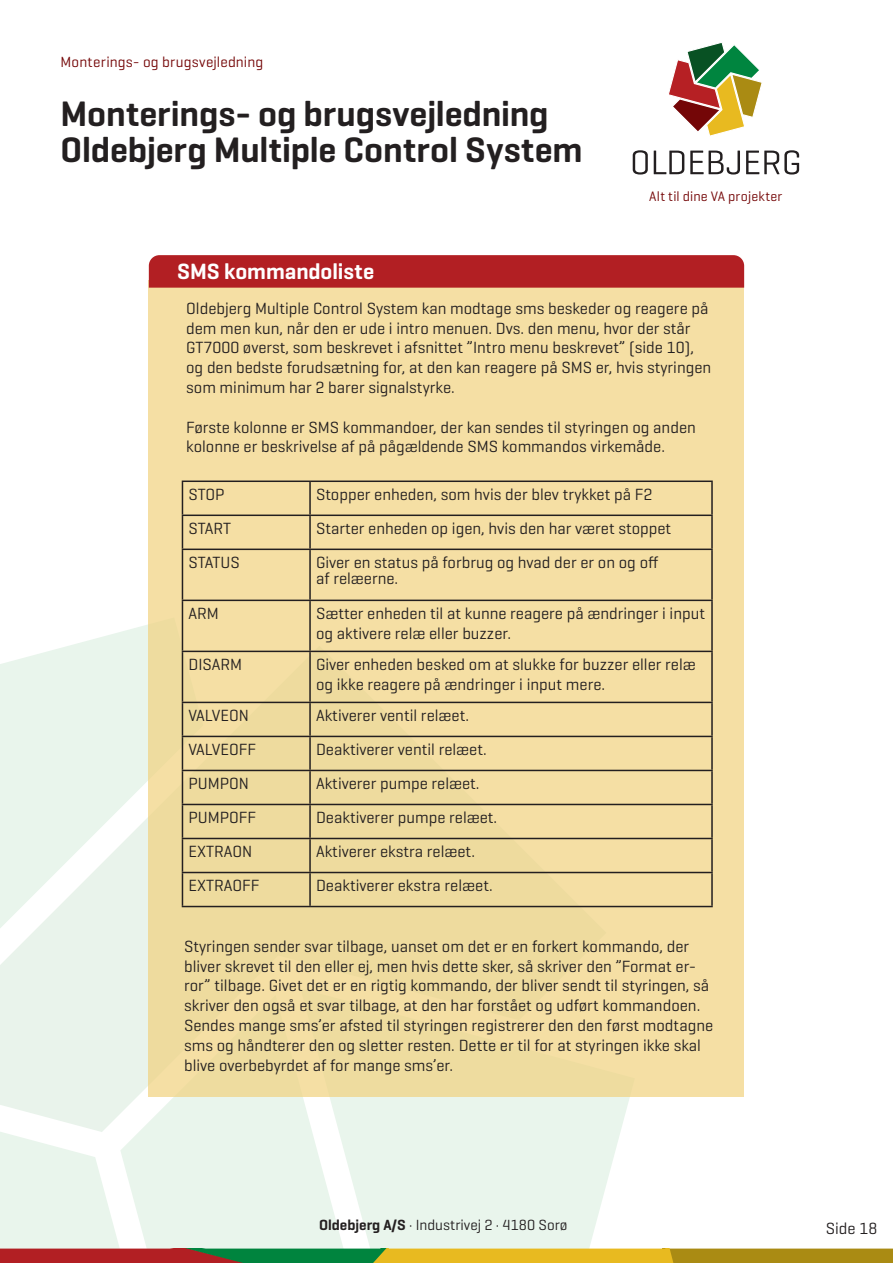
<style>
.page{position:relative;width:893px;height:1263px;background:#fff}
.page>*{position:absolute;margin:0;border:0;box-sizing:border-box;transform-origin:0 0}
.t1{font:600 36px/36px "Geogrotesque";letter-spacing:-.005em;color:#231f20}
.t2{font:600 22.5px "Geogrotesque";color:#fff}
.Brød_9pkt_på_10_8{font:16.5px/19.8px "Geogrotesque";color:#231f20}
.t3{font:15px "Geogrotesque";color:#231f20}
.t4{font:15px "Geogrotesque";letter-spacing:.01em;color:#740607}
.t5{font:13.95px "Geogrotesque";letter-spacing:.01em;color:#740607}
.s1{font-weight:600}
</style>
<div class="page">
<div style="left:0;top:947px;width:149px;height:171px;background:#e9f3eb"></div>
<svg style="left:106px;top:970px;width:176px;height:148px;background:#ebf4ec"></svg>
<svg style="left:0;top:602px;width:149px;height:345px;fill:#e9f5ec"></svg>
<svg style="left:282px;top:1097px;width:348px;height:21px;background:#eaf5ed"></svg>
<svg style="left:669px;top:43px;width:93px;height:93px"></svg>
<svg style="left:633px;top:150px;width:15px;height:25px"></svg>
<svg style="left:654px;top:151px;width:30px;height:23px"></svg>
<svg style="left:690px;top:151px;width:50px;height:24px"></svg>
<svg style="left:746px;top:150px;width:53px;height:25px"></svg>
<svg style="left:0;top:1118px;width:893px;height:145px"></svg>
<div style="left:149px;top:280px;width:595px;height:817px;background:#f5dfa4"></div>
<div style="left:149px;top:255px;width:595px;height:33px;background:#b21f23"></div>
<hr style="left:182px;top:480px;width:128px;height:2px;background:#231f20">
<hr style="left:182px;top:482px;width:1px;height:32px;background:#231f20">
<hr style="left:310px;top:480px;width:403px;height:2px;background:#231f20">
<hr style="left:309px;top:482px;width:2px;height:32px;background:#231f20">
<hr style="left:711px;top:482px;width:2px;height:32px;background:#231f20">
<hr style="left:182px;top:514px;width:128px;height:2px;background:#231f20">
<hr style="left:182px;top:516px;width:1px;height:33px;background:#231f20">
<hr style="left:310px;top:514px;width:403px;height:2px;background:#231f20">
<hr style="left:309px;top:516px;width:2px;height:33px;background:#231f20">
<hr style="left:711px;top:516px;width:2px;height:33px;background:#231f20">
<hr style="left:182px;top:549px;width:128px;height:1px;background:#231f20">
<hr style="left:182px;top:550px;width:1px;height:50px;background:#231f20">
<hr style="left:310px;top:549px;width:403px;height:1px;background:#231f20">
<hr style="left:309px;top:550px;width:2px;height:50px;background:#231f20">
<hr style="left:711px;top:550px;width:2px;height:50px;background:#231f20">
<hr style="left:182px;top:600px;width:128px;height:1px;background:#231f20">
<hr style="left:182px;top:601px;width:1px;height:50px;background:#231f20">
<hr style="left:310px;top:600px;width:403px;height:1px;background:#231f20">
<hr style="left:309px;top:601px;width:2px;height:50px;background:#231f20">
<hr style="left:711px;top:601px;width:2px;height:50px;background:#231f20">
<hr style="left:182px;top:651px;width:128px;height:1px;background:#231f20">
<hr style="left:182px;top:652px;width:1px;height:50px;background:#231f20">
<hr style="left:310px;top:651px;width:403px;height:1px;background:#231f20">
<hr style="left:309px;top:652px;width:2px;height:50px;background:#231f20">
<hr style="left:711px;top:652px;width:2px;height:50px;background:#231f20">
<hr style="left:182px;top:702px;width:128px;height:1px;background:#231f20">
<hr style="left:182px;top:703px;width:1px;height:33px;background:#231f20">
<hr style="left:310px;top:702px;width:403px;height:1px;background:#231f20">
<hr style="left:309px;top:703px;width:2px;height:33px;background:#231f20">
<hr style="left:711px;top:703px;width:2px;height:33px;background:#231f20">
<hr style="left:182px;top:736px;width:128px;height:1px;background:#231f20">
<hr style="left:182px;top:737px;width:1px;height:33px;background:#231f20">
<hr style="left:310px;top:736px;width:403px;height:1px;background:#231f20">
<hr style="left:309px;top:737px;width:2px;height:33px;background:#231f20">
<hr style="left:711px;top:737px;width:2px;height:33px;background:#231f20">
<hr style="left:182px;top:770px;width:128px;height:1px;background:#231f20">
<hr style="left:182px;top:771px;width:1px;height:33px;background:#231f20">
<hr style="left:310px;top:770px;width:403px;height:1px;background:#231f20">
<hr style="left:309px;top:771px;width:2px;height:33px;background:#231f20">
<hr style="left:711px;top:771px;width:2px;height:33px;background:#231f20">
<hr style="left:182px;top:804px;width:128px;height:1px;background:#231f20">
<hr style="left:182px;top:805px;width:1px;height:33px;background:#231f20">
<hr style="left:310px;top:804px;width:403px;height:1px;background:#231f20">
<hr style="left:309px;top:805px;width:2px;height:33px;background:#231f20">
<hr style="left:711px;top:805px;width:2px;height:33px;background:#231f20">
<hr style="left:182px;top:838px;width:128px;height:1px;background:#231f20">
<hr style="left:182px;top:839px;width:1px;height:33px;background:#231f20">
<hr style="left:310px;top:838px;width:403px;height:1px;background:#231f20">
<hr style="left:309px;top:839px;width:2px;height:33px;background:#231f20">
<hr style="left:711px;top:839px;width:2px;height:33px;background:#231f20">
<hr style="left:182px;top:872px;width:128px;height:1px;background:#231f20">
<hr style="left:182px;top:873px;width:1px;height:33px;background:#231f20">
<hr style="left:310px;top:872px;width:403px;height:1px;background:#231f20">
<hr style="left:309px;top:873px;width:2px;height:33px;background:#231f20">
<hr style="left:711px;top:873px;width:2px;height:33px;background:#231f20">
<hr style="left:182px;top:906px;width:128px;height:1px;background:#231f20">
<hr style="left:310px;top:906px;width:403px;height:1px;background:#231f20">
<p class="t4" style="left:61px;top:52px;width:204px">Monterings- og brugsvejledning</p>
<p class="t1" style="left:61px;top:95px;width:523px">Monterings- og brugsvejledning<br>Oldebjerg Multiple Control System</p>
<p class="t2" style="left:177px;top:258px;width:198px">SMS kommandoliste</p>
<p class="t5" style="left:649px;top:188px;width:135px">Alt til dine VA projekter</p>
<p class="Brød_9pkt_på_10_8" style="left:186px;top:298px;width:527px">Oldebjerg Multiple Control System kan modtage sms beskeder og reagere på dem men kun, når den er ude i intro menuen. Dvs. den menu, hvor der står GT7000 øverst, som beskrevet i afsnittet ”Intro menu beskrevet” (side 10), og den bedste forudsætning for, at den kan reagere på SMS er, hvis styringen som minimum har 2 barer signalstyrke.</p>
<p class="Brød_9pkt_på_10_8" style="left:186px;top:417px;width:511px">Første kolonne er SMS kommandoer, der kan sendes til styringen og anden kolonne er beskrivelse af på pågældende SMS kommandos virkemåde.</p>
<p class="Brød_9pkt_på_10_8" style="left:188px;top:484px;width:38px">STOP</p>
<p class="Brød_9pkt_på_10_8" style="left:316px;top:484px;width:338px">Stopper enheden, som hvis der blev trykket på F2</p>
<p class="Brød_9pkt_på_10_8" style="left:188px;top:518px;width:44px">START</p>
<p class="Brød_9pkt_på_10_8" style="left:316px;top:518px;width:357px">Starter enheden op igen, hvis den har været stoppet</p>
<p class="Brød_9pkt_på_10_8" style="left:188px;top:552px;width:53px">STATUS</p>
<p class="Brød_9pkt_på_10_8" style="left:316px;top:552px;width:344px">Giver en status på forbrug og hvad der er on og off</p>
<p class="Brød_9pkt_på_10_8" style="left:316px;top:568px;width:84px">af relæerne.</p>
<p class="Brød_9pkt_på_10_8" style="left:188px;top:603px;width:32px">ARM</p>
<p class="Brød_9pkt_på_10_8" style="left:316px;top:603px;width:390px">Sætter enheden til at kunne reagere på ændringer i input og aktivere relæ eller buzzer.</p>
<p class="Brød_9pkt_på_10_8" style="left:188px;top:654px;width:55px">DISARM</p>
<p class="Brød_9pkt_på_10_8" style="left:316px;top:654px;width:381px">Giver enheden besked om at slukke for buzzer eller relæ og ikke reagere på ændringer i input mere.</p>
<p class="Brød_9pkt_på_10_8" style="left:188px;top:705px;width:62px">VALVEON</p>
<p class="Brød_9pkt_på_10_8" style="left:316px;top:705px;width:155px">Aktiverer ventil relæet.</p>
<p class="Brød_9pkt_på_10_8" style="left:188px;top:739px;width:69px">VALVEOFF</p>
<p class="Brød_9pkt_på_10_8" style="left:316px;top:739px;width:172px">Deaktiverer ventil relæet.</p>
<p class="Brød_9pkt_på_10_8" style="left:188px;top:773px;width:62px">PUMPON</p>
<p class="Brød_9pkt_på_10_8" style="left:316px;top:773px;width:165px">Aktiverer pumpe relæet.</p>
<p class="Brød_9pkt_på_10_8" style="left:188px;top:807px;width:69px">PUMPOFF</p>
<p class="Brød_9pkt_på_10_8" style="left:316px;top:807px;width:183px">Deaktiverer pumpe relæet.</p>
<p class="Brød_9pkt_på_10_8" style="left:188px;top:841px;width:65px">EXTRAON</p>
<p class="Brød_9pkt_på_10_8" style="left:316px;top:841px;width:160px">Aktiverer ekstra relæet.</p>
<p class="Brød_9pkt_på_10_8" style="left:188px;top:875px;width:73px">EXTRAOFF</p>
<p class="Brød_9pkt_på_10_8" style="left:316px;top:875px;width:178px">Deaktiverer ekstra relæet.</p>
<p class="Brød_9pkt_på_10_8" style="left:184px;top:936px;width:531px">Styringen sender svar tilbage, uanset om det er en forkert kommando, der bliver skrevet til den eller ej, men hvis dette sker, så skriver den ”Format er&shy;ror” tilbage. Givet det er en rigtig kommando, der bliver sendt til styringen, så skriver den også et svar tilbage, at den har forstået og udført kommandoen.<br>Sendes mange sms’er afsted til styringen registrerer den den først modtagne sms og håndterer den og sletter resten. Dette er til for at styringen ikke skal blive overbebyrdet af for mange sms’er.</p>
<p class="t3" style="left:319px;top:1215px;width:250px"><span class="s1">Oldebjerg A/S</span> · Industrivej 2 · 4180 Sorø</p>
<p class="Brød_9pkt_på_10_8" style="left:826px;top:1217px;width:53px">Side 18</p>
</div>
